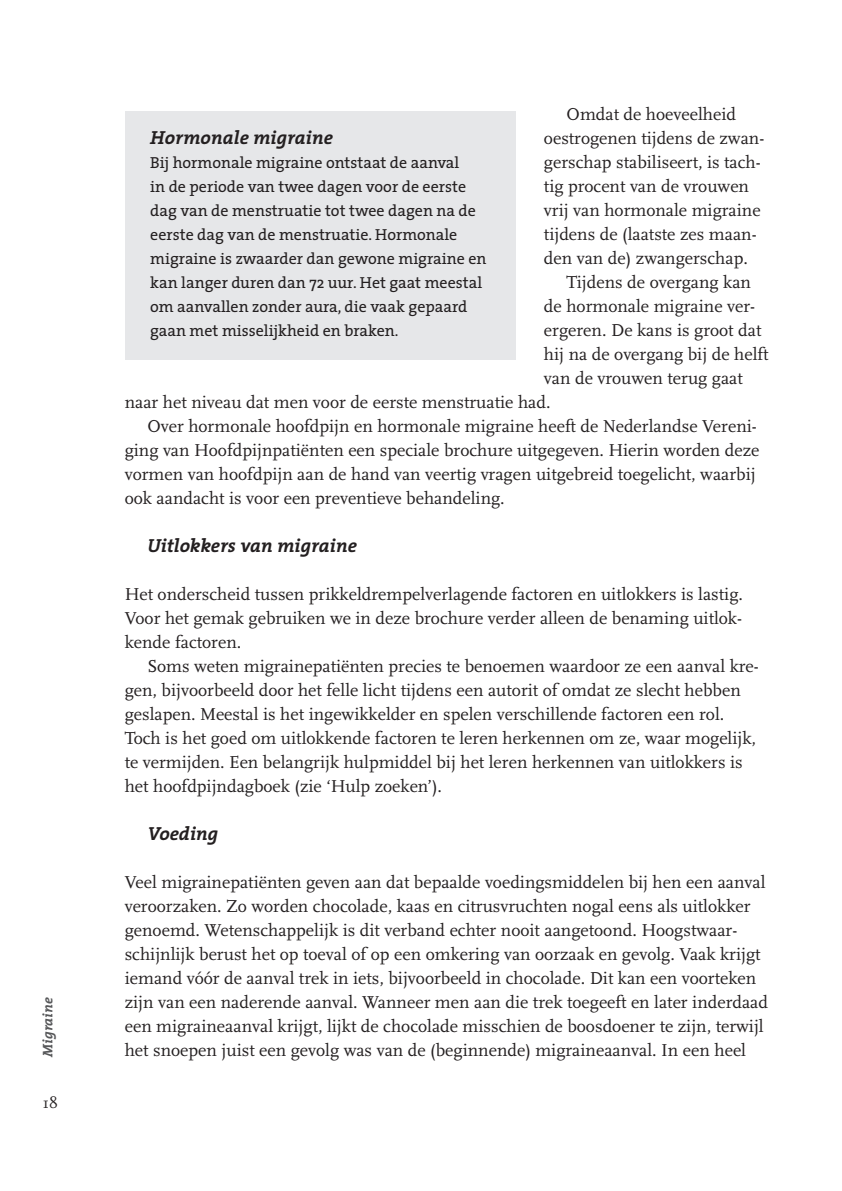
<style>
.page{position:relative;width:842px;height:1191px;background:#fff}
.page>*{position:absolute;margin:0;border:0;box-sizing:border-box;transform-origin:0 0}
.t1{font:italic 700 19px "The Serif";color:#231f20}
.t2{font:18px/24px "Scala";color:#231f20}
.t3{font:16px/24px "The Serif";color:#231f20}
.t4{font:16px "Scala";color:#231f20}
.t5{font:italic 700 14px "The Serif";letter-spacing:-.005em;color:#57585a}
</style>
<div class="page">
<div style="left:125px;top:112px;width:391px;height:248px;background:#e6e7e9"></div>
<p class="t5" style="left:36px;top:1056px;width:61px;rotate:-90deg">Migraine</p>
<p class="t4" style="left:43px;top:1093px;width:16px">18</p>
<p class="t2" style="left:567px;top:102px;width:171px">Omdat de hoeveelheid</p>
<p class="t2" style="left:544px;top:126px;width:222px">oestrogenen tijdens de zwan-</p>
<p class="t2" style="left:544px;top:150px;width:218px">gerschap stabiliseert, is tach-</p>
<p class="t2" style="left:544px;top:174px;width:207px">tig procent van de vrouwen</p>
<p class="t2" style="left:544px;top:198px;width:218px">vrij van hormonale migraine</p>
<p class="t2" style="left:544px;top:222px;width:214px">tijdens de (laatste zes maan-</p>
<p class="t2" style="left:544px;top:246px;width:205px">den van de) zwangerschap.</p>
<p class="t2" style="left:567px;top:270px;width:186px">Tijdens de overgang kan</p>
<p class="t2" style="left:544px;top:294px;width:213px">de hormonale migraine ver-</p>
<p class="t2" style="left:544px;top:318px;width:219px">ergeren. De kans is groot dat</p>
<p class="t2" style="left:544px;top:342px;width:226px">hij na de overgang bij de helft</p>
<p class="t2" style="left:544px;top:366px;width:200px">van de vrouwen terug gaat</p>
<p class="t2" style="left:125px;top:390px;width:427px">naar het niveau dat men voor de eerste menstruatie had.</p>
<p class="t2" style="left:147px;top:414px;width:611px">Over hormonale hoofdpijn en hormonale migraine heeft de Nederlandse Vereni-</p>
<p class="t2" style="left:125px;top:438px;width:636px">ging van Hoofdpijnpatiënten een speciale brochure uitgegeven. Hierin worden deze</p>
<p class="t2" style="left:125px;top:462px;width:632px">vormen van hoofdpijn aan de hand van veertig vragen uitgebreid toegelicht, waarbij</p>
<p class="t2" style="left:125px;top:486px;width:382px">ook aandacht is voor een preventieve behandeling.</p>
<p class="t1" style="left:147px;top:530px;width:211px">Uitlokkers van migraine</p>
<p class="t2" style="left:125px;top:582px;width:620px;text-align:justify">Het onderscheid tussen prikkeldrempelverlagende factoren en uitlokkers is lastig.<br>Voor het gemak gebruiken we in deze brochure verder alleen de benaming uitlok&shy;kende factoren.</p>
<p class="t2" style="left:125px;top:654px;width:636px;text-indent:23px">Soms weten migrainepatiënten precies te benoemen waardoor ze een aanval kre&shy;gen, bijvoorbeeld door het felle licht tijdens een autorit of omdat ze slecht hebben geslapen. Meestal is het ingewikkelder en spelen verschillende factoren een rol.<br>Toch is het goed om uitlokkende factoren te leren herkennen om ze, waar mogelijk, te vermijden. Een belangrijk hulpmiddel bij het leren herkennen van uitlokkers is het hoofdpijndagboek (zie ‘Hulp zoeken’).</p>
<p class="t1" style="left:147px;top:818px;width:72px">Voeding</p>
<p class="t2" style="left:125px;top:870px;width:645px">Veel migrainepatiënten geven aan dat bepaalde voedingsmiddelen bij hen een aanval veroorzaken. Zo worden chocolade, kaas en citrusvruchten nogal eens als uitlokker genoemd. Wetenschappelijk is dit verband echter nooit aangetoond. Hoogstwaar&shy;schijnlijk berust het op toeval of op een omkering van oorzaak en gevolg. Vaak krijgt iemand vóór de aanval trek in iets, bijvoorbeeld in chocolade. Dit kan een voorteken zijn van een naderende aanval. Wanneer men aan die trek toegeeft en later inderdaad een migraineaanval krijgt, lijkt de chocolade misschien de boosdoener te zijn, terwijl het snoepen juist een gevolg was van de (beginnende) migraineaanval. In een heel</p>
<p class="t1" style="left:150px;top:122px;width:184px">Hormonale migraine</p>
<p class="t3" style="left:150px;top:150px;width:338px">Bij hormonale migraine ontstaat de aanval<br>in de periode van twee dagen voor de eerste dag van de menstruatie tot twee dagen na de eerste dag van de menstruatie. Hormonale migraine is zwaarder dan gewone migraine en kan langer duren dan 72 uur. Het gaat meestal om aanvallen zonder aura, die vaak gepaard gaan met misselijkheid en braken.</p>
</div>
